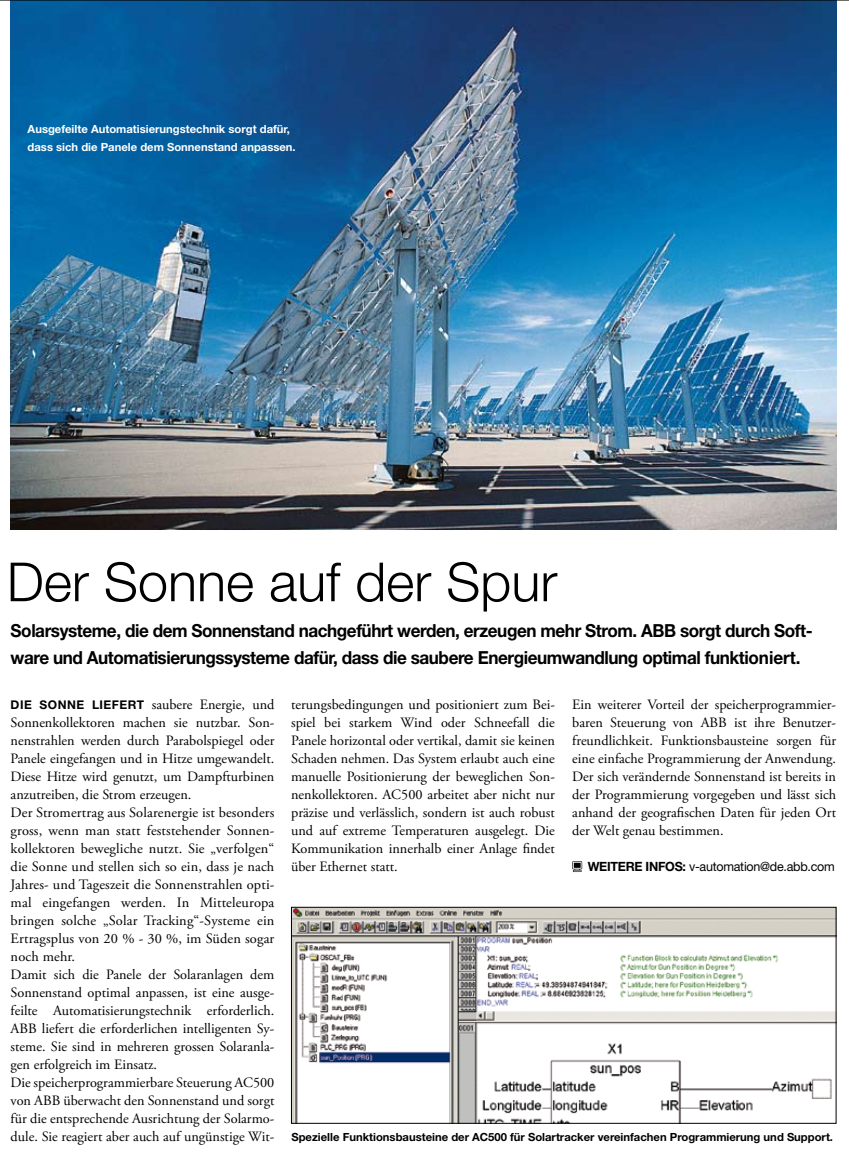
<style>
.page{position:relative;width:849px;height:1153px;background:#fff}
.page>*{position:absolute;margin:0;border:0;box-sizing:border-box;transform-origin:0 0}
.t1{font:300 54px "Helvetica Neue LT Std";color:#000}
.t2{font:700 18px/27px "Helvetica Neue LT Std";letter-spacing:-.025em;color:#000;scale:.95 1}
.t3{font:14.25px/18px "Adobe Garamond Pro";color:#000;text-align:justify}
.t4{font:12.75px "Helvetica Neue LT Std";letter-spacing:-.02em;color:#000}
.t5{font:700 12px "Helvetica Neue LT Std";letter-spacing:.04em;color:#000}
.t6{font:700 11.25px "Helvetica Neue LT Std";color:#000}
.t7{font:700 11.25px/18px "Helvetica Neue LT Std";color:#fff}
.s1{font-family:"Helvetica Neue LT Std";font-weight:700;font-size:12px}
.s2{font-weight:700}
</style>
<div class="page">
<img style="left:11px;top:1px;width:825px;height:528px">
<svg style="left:572px;top:861px;width:10px;height:11px"></svg>
<hr style="left:0;top:0;width:848px;height:1px;background:#000">
<img style="left:293px;top:909px;width:541px;height:213px">
<div style="left:291px;top:907px;width:545px;height:217px;border:1px solid #000"></div>
<p class="t7" style="left:28px;top:120px;width:269px">Ausgefeilte Automatisierungstechnik sorgt dafür, dass sich die Panele dem Sonnenstand anpassen.</p>
<h1 class="t1" style="left:7px;top:549px;width:552px">Der Sonne auf der Spur</h1>
<p class="t2" style="left:11px;top:617px;width:845px">Solarsysteme, die dem Sonnenstand nachgeführt werden, erzeugen mehr Strom. ABB sorgt durch Soft&shy;ware und Automatisierungssysteme dafür, dass die saubere Energieumwandlung optimal funktioniert.</p>
<p class="t3" style="left:11px;top:696px;width:265px;text-align:left;text-indent:126px"><span class="s1">t</span> saubere Energie, und Sonnenkollektoren machen sie nutzbar. Son&shy;nenstrahlen werden durch Parabolspiegel oder Panele eingefangen und in Hitze umgewandelt.<br>Diese Hitze wird genutzt, um Dampfturbinen anzutreiben, die Strom erzeugen.<br>Der Stromertrag aus Solarenergie ist besonders gross, wenn man statt feststehender Sonnen&shy;kollektoren bewegliche nutzt. Sie „verfolgen“ die Sonne und stellen sich so ein, dass je nach Jahres- und Tageszeit die Sonnenstrahlen opti&shy;mal eingefangen werden. In Mitteleuropa bringen solche „Solar Tracking“-Systeme ein Ertragsplus von 20 % - 30 %, im Süden sogar noch mehr.<br>Damit sich die Panele der Solaranlagen dem Sonnenstand optimal anpassen, ist eine ausge&shy;feilte Automatisierungstechnik erforderlich.<br>ABB liefert die erforderlichen intelligenten Sy&shy;steme. Sie sind in mehreren grossen Solaranla&shy;gen erfolgreich im Einsatz.<br>Die speicherprogrammierbare Steuerung AC500 von ABB überwacht den Sonnenstand und sorgt für die entsprechende Ausrichtung der Solarmo&shy;dule. Sie reagiert aber auch auf ungünstige Wit-</p>
<p class="t5" style="left:11px;top:697px;width:90px">Die Sonne liefer</p>
<p class="t3" style="left:291px;top:696px;width:265px">terungsbedingungen und positioniert zum Bei&shy;spiel bei starkem Wind oder Schneefall die Panele horizontal oder vertikal, damit sie keinen Schaden nehmen. Das System erlaubt auch eine manuelle Positionierung der beweglichen Son&shy;nenkollektoren. AC500 arbeitet aber nicht nur präzise und verlässlich, sondern ist auch robust und auf extreme Temperaturen ausgelegt. Die Kommunikation innerhalb einer Anlage findet über Ethernet statt.</p>
<p class="t3" style="left:572px;top:696px;width:265px">Ein weiterer Vorteil der speicherprogrammier&shy;baren Steuerung von ABB ist ihre Benutzer&shy;freundlichkeit. Funktionsbausteine sorgen für eine einfache Programmierung der Anwendung.<br>Der sich verändernde Sonnenstand ist bereits in der Programmierung vorgegeben und lässt sich anhand der geografischen Daten für jeden Ort der Welt genau bestimmen.</p>
<p class="t4" style="left:587px;top:859px;width:248px"><span class="s2">WEITERE INFOS:</span> v-automation@de.abb.com</p>
<p class="t6" style="left:291px;top:1130px;width:543px">Spezielle Funktionsbausteine der AC500 für Solartracker vereinfachen Programmierung und Support.</p>
</div>
